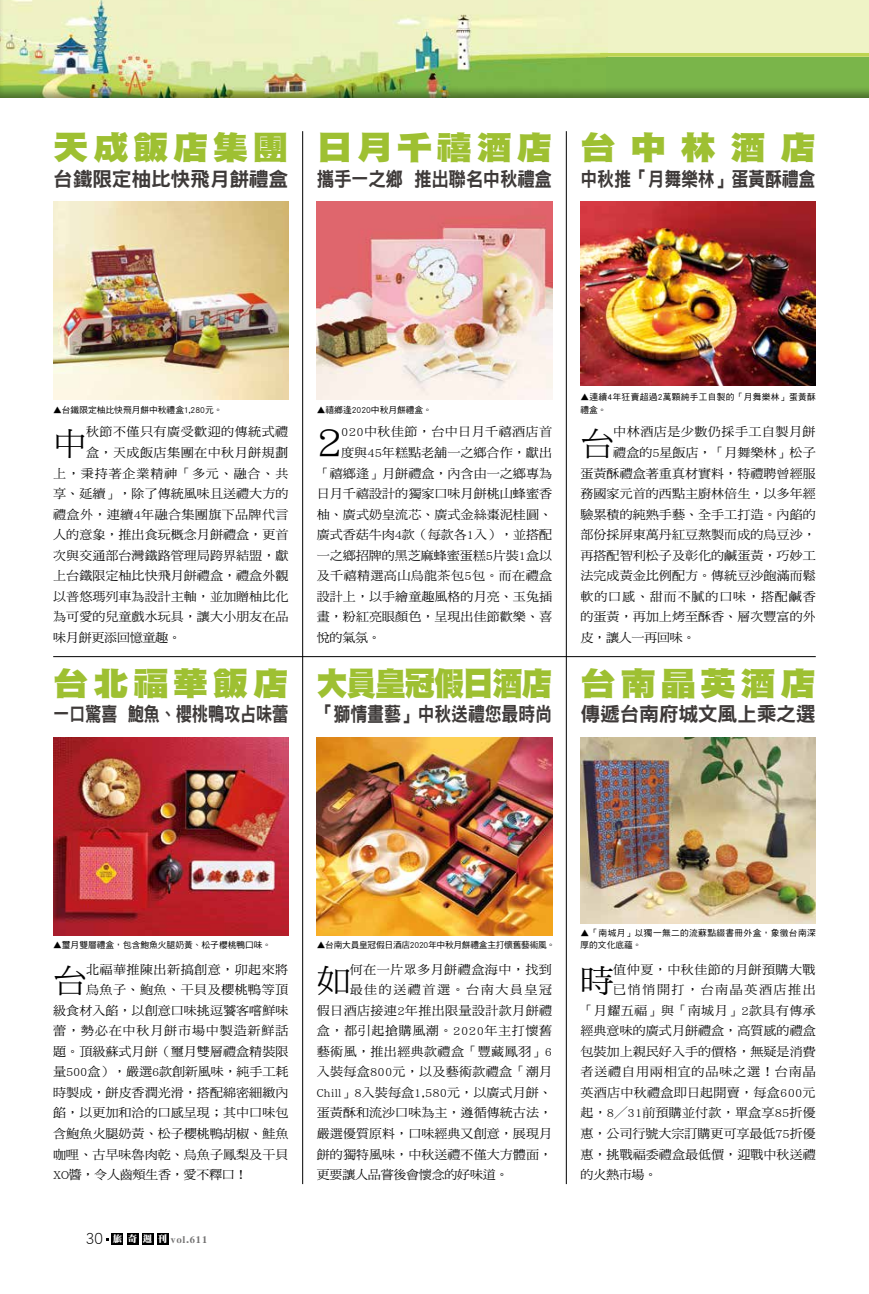
<style>
.page{position:relative;width:869px;height:1294px;background:#fff}
.page>*{position:absolute;margin:0;border:0;box-sizing:border-box;transform-origin:0 0}
.t1{font:43.62px "DF Ming Std W5";color:#000;scale:1.05 1}
.t2{font:32.38px "DF Hei Std W12";letter-spacing:.12em;color:#9ec032;scale:1.1 1}
.t3{font:32.38px "DF Hei Std W12";letter-spacing:-.05em;color:#9ec032;scale:.95 1}
.t4{font:32px "DF Ming Std W5";color:#000;scale:1.05 1}
.t5{font:19.88px "DF Hei Std W9";letter-spacing:-.02em;color:#3e3a39}
.t6{font:19.88px "DF Hei Std W9";letter-spacing:-.02em;color:#3e3a39;scale:.86 1}
.t7{font:19.88px "DF Hei Std W9";letter-spacing:-.02em;color:#3e3a39;scale:.82 1}
.t8{font:19.88px "DF Hei Std W9";letter-spacing:-.02em;color:#3e3a39;scale:.85 1}
.t9{font:19.88px "DF Hei Std W9";letter-spacing:-.02em;color:#3e3a39;scale:.88 1}
.t10{font:12.38px "DF Ming Std W5";color:#000;scale:1.05 1}
.t11{font:12.38px "DF Ming Std W5";letter-spacing:.035em;color:#000;scale:1.05 1}
.t12{font:12.38px "DF Ming Std W5";letter-spacing:.025em;color:#000;scale:1.05 1}
.t13{font:12.38px "DF Ming Std W5";letter-spacing:.06em;color:#000;scale:1.05 1}
.t14{font:12.38px "DF Ming Std W5";letter-spacing:-.025em;color:#000;scale:1.05 1}
.t15{font:12.38px "DF Ming Std W5";letter-spacing:.115em;color:#000;scale:1.05 1}
.t16{font:12.38px "DF Ming Std W5";letter-spacing:.04em;color:#000;scale:1.05 1}
.t17{font:12.38px "DF Ming Std W5";letter-spacing:.03em;color:#000;scale:1.05 1}
.t18{font:9.38px "DF Ya Song GB5 Std W9";letter-spacing:.1em;color:#727171}
.t19{font:8.75px "DF Hei Std W5";color:#000}
.t20{font:8.75px/12.5px "DF Hei Std W5";letter-spacing:.04em;color:#000}
.t21{font:8.75px/12.5px "DF Hei Std W5";letter-spacing:.035em;color:#000}
.t22{font:8.75px "DF Hei Std W5";letter-spacing:-.03em;color:#000}
.s1{font-family:"DF Hei Std W3";font-size:16.62px;color:#000}
.s2{font-family:"DF Ming Std W12";color:#fff}
</style>
<div class="page">
<div style="left:112px;top:1232px;width:11px;height:12px;background:#000"></div>
<div style="left:127px;top:1232px;width:11px;height:12px;background:#000"></div>
<div style="left:142px;top:1232px;width:11px;height:12px;background:#000"></div>
<div style="left:157px;top:1232px;width:11px;height:12px;background:#000"></div>
<div style="left:0;top:0;width:868px;height:99px;background:#000;opacity:.42"></div>
<svg style="left:600px;top:53px;width:268px;height:4px"></svg>
<hr style="left:53px;top:656px;width:762px;height:1px;background:#000">
<hr style="left:302px;top:656px;width:1px;height:527px;background:#000">
<hr style="left:566px;top:656px;width:1px;height:527px;background:#000">
<hr style="left:302px;top:131px;width:1px;height:525px;background:#000">
<hr style="left:566px;top:131px;width:1px;height:525px;background:#000">
<img style="left:580px;top:201px;width:235px;height:185px">
<img style="left:53px;top:201px;width:235px;height:199px">
<img style="left:317px;top:201px;width:235px;height:199px">
<img style="left:580px;top:737px;width:235px;height:186px">
<img style="left:53px;top:737px;width:235px;height:198px">
<img style="left:317px;top:737px;width:235px;height:198px">
<p class="t2" style="left:53px;top:130px;width:215px">天成飯店集團</p>
<p class="t5" style="left:53px;top:168px;width:237px">台鐵限定柚比快飛月餅禮盒</p>
<p class="t2" style="left:317px;top:130px;width:215px">日月千禧酒店</p>
<p class="t9" style="left:317px;top:168px;width:269px">攜手一之鄉 推出聯名中秋禮盒</p>
<p class="t2" style="left:580px;top:130px;width:215px">台中林酒店</p>
<p class="t6" style="left:580px;top:168px;width:275px">中秋推「月舞樂林」蛋黃酥禮盒</p>
<p class="t19" style="left:53px;top:405px;width:171px">▲台鐵限定柚比快飛月餅中秋禮盒1,280元。</p>
<p class="t19" style="left:317px;top:405px;width:117px">▲禧鄉逢2020中秋月餅禮盒。</p>
<p class="t4" style="left:53px;top:426px;width:34px">中</p>
<p class="t11" style="left:86px;top:425px;width:194px">秋節不僅只有廣受歡迎的傳統式禮</p>
<p class="t11" style="left:86px;top:446px;width:194px">盒，天成飯店集團在中秋月餅規劃</p>
<p class="t13" style="left:53px;top:466px;width:225px">上，秉持著企業精神「多元、融合、共</p>
<p class="t10" style="left:53px;top:487px;width:225px">享、延續」，除了傳統風味且送禮大方的</p>
<p class="t12" style="left:53px;top:507px;width:225px">禮盒外，連續4年融合集團旗下品牌代言</p>
<p class="t10" style="left:53px;top:528px;width:225px">人的意象，推出食玩概念月餅禮盒，更首</p>
<p class="t10" style="left:53px;top:548px;width:225px">次與交通部台灣鐵路管理局跨界結盟，獻</p>
<p class="t10" style="left:53px;top:569px;width:225px">上台鐵限定柚比快飛月餅禮盒，禮盒外觀</p>
<p class="t10" style="left:53px;top:589px;width:225px">以普悠瑪列車為設計主軸，並加贈柚比化</p>
<p class="t10" style="left:53px;top:610px;width:225px">為可愛的兒童戲水玩具，讓大小朋友在品</p>
<p class="t14" style="left:53px;top:631px;width:123px">味月餅更添回憶童趣。</p>
<p class="t2" style="left:53px;top:665px;width:215px">台北福華飯店</p>
<p class="t7" style="left:53px;top:703px;width:288px">一口驚喜 鮑魚、櫻桃鴨攻占味蕾</p>
<p class="t1" style="left:317px;top:418px;width:26px">2</p>
<p class="t17" style="left:341px;top:425px;width:202px">020中秋佳節，台中日月千禧酒店首</p>
<p class="t10" style="left:341px;top:446px;width:202px">度與45年糕點老舖一之鄉合作，獻出</p>
<p class="t10" style="left:317px;top:466px;width:225px">「禧鄉逢」月餅禮盒，內含由一之鄉專為</p>
<p class="t10" style="left:317px;top:487px;width:225px">日月千禧設計的獨家口味月餅桃山蜂蜜香</p>
<p class="t10" style="left:317px;top:507px;width:225px">柚、廣式奶皇流芯、廣式金絲棗泥桂圓、</p>
<p class="t10" style="left:317px;top:528px;width:225px">廣式香菇牛肉4款（每款各1入），並搭配</p>
<p class="t10" style="left:317px;top:548px;width:225px">一之鄉招牌的黑芝麻蜂蜜蛋糕5片裝1盒以</p>
<p class="t12" style="left:317px;top:569px;width:225px">及千禧精選高山烏龍茶包5包。而在禮盒</p>
<p class="t10" style="left:317px;top:589px;width:225px">設計上，以手繪童趣風格的月亮、玉兔插</p>
<p class="t10" style="left:317px;top:610px;width:225px">畫，粉紅亮眼顏色，呈現出佳節歡樂、喜</p>
<p class="t10" style="left:317px;top:631px;width:63px">悅的氣氛。</p>
<p class="t3" style="left:317px;top:665px;width:249px">大員皇冠假日酒店</p>
<p class="t8" style="left:317px;top:703px;width:278px">「獅情畫藝」中秋送禮您最時尚</p>
<p class="t21" style="left:580px;top:391px;width:236px">▲連續4年狂賣超過2萬顆純手工自製的「月舞樂林」蛋黃酥禮盒。</p>
<p class="t4" style="left:580px;top:426px;width:34px">台</p>
<p class="t11" style="left:613px;top:425px;width:194px">中林酒店是少數仍採手工自製月餅</p>
<p class="t10" style="left:613px;top:446px;width:194px">禮盒的5星飯店，「月舞樂林」松子</p>
<p class="t10" style="left:580px;top:466px;width:225px">蛋黃酥禮盒著重真材實料，特禮聘曾經服</p>
<p class="t10" style="left:580px;top:487px;width:225px">務國家元首的西點主廚林倍生，以多年經</p>
<p class="t10" style="left:580px;top:507px;width:225px">驗累積的純熟手藝、全手工打造。內餡的</p>
<p class="t10" style="left:580px;top:528px;width:225px">部份採屏東萬丹紅豆熬製而成的烏豆沙，</p>
<p class="t10" style="left:580px;top:548px;width:225px">再搭配智利松子及彰化的鹹蛋黃，巧妙工</p>
<p class="t10" style="left:580px;top:569px;width:225px">法完成黃金比例配方。傳統豆沙飽滿而鬆</p>
<p class="t13" style="left:580px;top:589px;width:225px">軟的口感、甜而不膩的口味，搭配鹹香</p>
<p class="t10" style="left:580px;top:610px;width:225px">的蛋黃，再加上烤至酥香、層次豐富的外</p>
<p class="t10" style="left:580px;top:631px;width:111px">皮，讓人一再回味。</p>
<p class="t2" style="left:580px;top:665px;width:215px">台南晶英酒店</p>
<p class="t5" style="left:580px;top:703px;width:237px">傳遞台南府城文風上乘之選</p>
<p class="t19" style="left:53px;top:940px;width:219px">▲璽月雙層禮盒，包含鮑魚火腿奶黃、松子櫻桃鴨口味。</p>
<p class="t22" style="left:317px;top:940px;width:240px">▲台南大員皇冠假日酒店2020年中秋月餅禮盒主打懷舊藝術風。</p>
<p class="t4" style="left:53px;top:962px;width:34px">台</p>
<p class="t11" style="left:86px;top:962px;width:194px">北福華推陳出新搞創意，卯起來將</p>
<p class="t11" style="left:86px;top:982px;width:194px">烏魚子、鮑魚、干貝及櫻桃鴨等頂</p>
<p class="t10" style="left:53px;top:1003px;width:225px">級食材入餡，以創意口味挑逗饕客嚐鮮味</p>
<p class="t13" style="left:53px;top:1024px;width:225px">蕾，勢必在中秋月餅市場中製造新鮮話</p>
<p class="t10" style="left:53px;top:1044px;width:225px">題。頂級蘇式月餅（璽月雙層禮盒精裝限</p>
<p class="t10" style="left:53px;top:1065px;width:225px">量500盒），嚴選6款創新風味，純手工耗</p>
<p class="t10" style="left:53px;top:1085px;width:225px">時製成，餅皮香潤光滑，搭配綿密細緻內</p>
<p class="t10" style="left:53px;top:1106px;width:225px">餡，以更加和洽的口感呈現；其中口味包</p>
<p class="t10" style="left:53px;top:1126px;width:225px">含鮑魚火腿奶黃、松子櫻桃鴨胡椒、鮭魚</p>
<p class="t10" style="left:53px;top:1147px;width:225px">咖哩、古早味魯肉乾、烏魚子鳳梨及干貝</p>
<p class="t14" style="left:53px;top:1167px;width:187px">XO醬，令人齒頰生香，愛不釋口！</p>
<p class="t18" style="left:85px;top:1234px;width:123px"><span class="s1">30</span> <span class="s2">旅 奇週 刊</span> vol.611</p>
<p class="t4" style="left:317px;top:962px;width:34px">如</p>
<p class="t11" style="left:349px;top:962px;width:194px">何在一片眾多月餅禮盒海中，找到</p>
<p class="t15" style="left:349px;top:982px;width:194px">最佳的送禮首選。台南大員皇冠</p>
<p class="t12" style="left:317px;top:1003px;width:225px">假日酒店接連2年推出限量設計款月餅禮</p>
<p class="t16" style="left:317px;top:1024px;width:225px">盒，都引起搶購風潮。2020年主打懷舊</p>
<p class="t12" style="left:317px;top:1044px;width:225px">藝術風，推出經典款禮盒「豐藏鳳羽」6</p>
<p class="t10" style="left:317px;top:1065px;width:225px">入裝每盒800元，以及藝術款禮盒「潮月</p>
<p class="t10" style="left:317px;top:1085px;width:225px">Chill」8入裝每盒1,580元，以廣式月餅、</p>
<p class="t10" style="left:317px;top:1106px;width:225px">蛋黃酥和流沙口味為主，遵循傳統古法，</p>
<p class="t10" style="left:317px;top:1126px;width:225px">嚴選優質原料，口味經典又創意，展現月</p>
<p class="t10" style="left:317px;top:1147px;width:225px">餅的獨特風味，中秋送禮不僅大方體面，</p>
<p class="t14" style="left:317px;top:1167px;width:184px">更要讓人品嘗後會懷念的好味道。</p>
<p class="t20" style="left:580px;top:926px;width:237px">▲「南城月」以獨一無二的流蘇點綴書冊外盒，象徵台南深厚的文化底蘊。</p>
<p class="t4" style="left:580px;top:962px;width:34px">時</p>
<p class="t11" style="left:613px;top:962px;width:194px">值仲夏，中秋佳節的月餅預購大戰</p>
<p class="t15" style="left:613px;top:982px;width:194px">已悄悄開打，台南晶英酒店推出</p>
<p class="t12" style="left:580px;top:1003px;width:225px">「月耀五福」與「南城月」2款具有傳承</p>
<p class="t10" style="left:580px;top:1024px;width:225px">經典意味的廣式月餅禮盒，高質感的禮盒</p>
<p class="t10" style="left:580px;top:1044px;width:225px">包裝加上親民好入手的價格，無疑是消費</p>
<p class="t13" style="left:580px;top:1065px;width:225px">者送禮自用兩相宜的品味之選！台南晶</p>
<p class="t10" style="left:580px;top:1085px;width:225px">英酒店中秋禮盒即日起開賣，每盒600元</p>
<p class="t10" style="left:580px;top:1106px;width:225px">起，8╱31前預購並付款，單盒享85折優</p>
<p class="t10" style="left:580px;top:1126px;width:225px">惠，公司行號大宗訂購更可享最低75折優</p>
<p class="t10" style="left:580px;top:1147px;width:225px">惠，挑戰福委禮盒最低價，迎戰中秋送禮</p>
<p class="t10" style="left:580px;top:1167px;width:75px">的火熱市場。</p>
</div>
